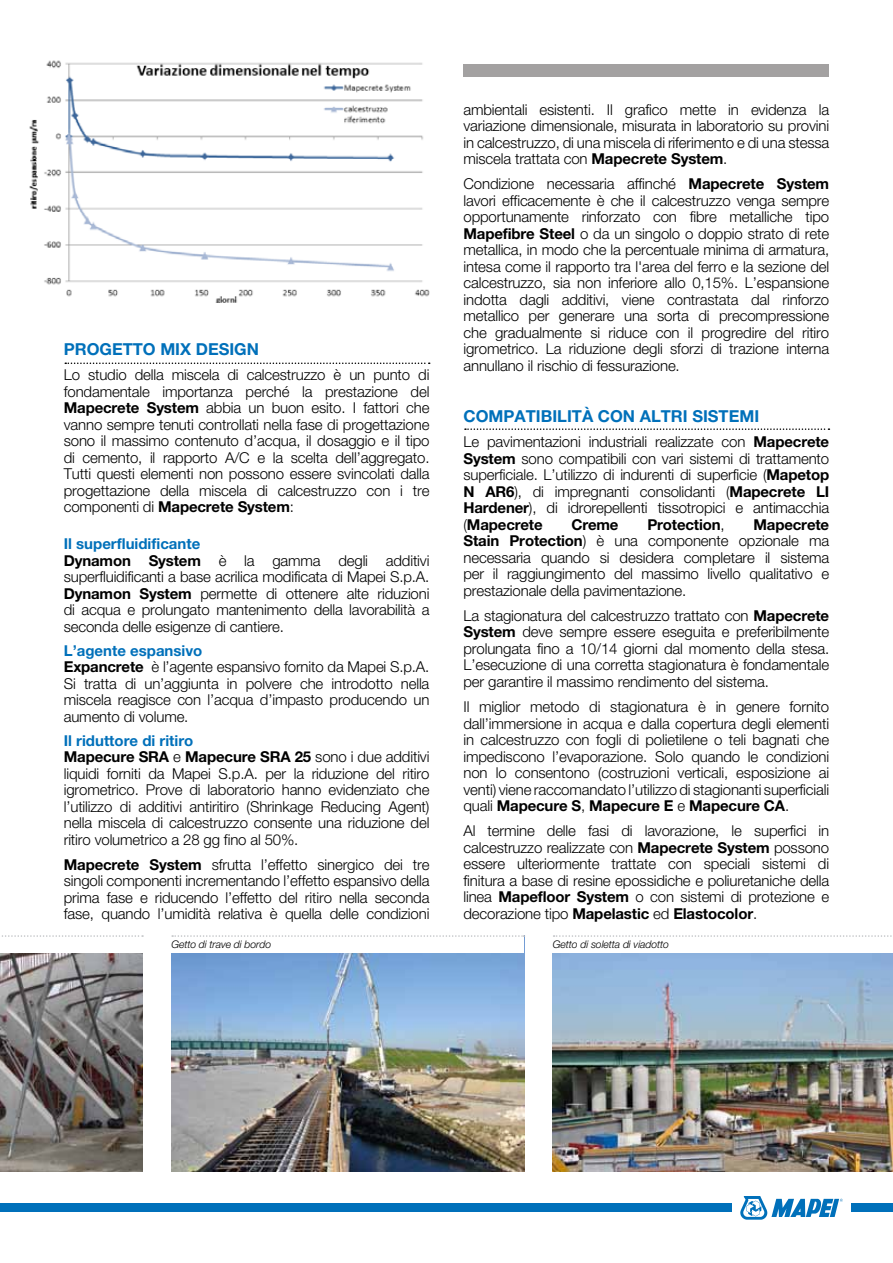
<style>
.page{position:relative;width:893px;height:1263px;background:#fff}
.page>*{position:absolute;margin:0;border:0;box-sizing:border-box;transform-origin:0 0}
.t1{font:700 16.5px "Helvetica Neue LTW1 G";color:#0070ba}
.t2{font:300 15px/16.5px "Helvetica Neue LTW1 G";letter-spacing:-.01em;color:#000;text-align:justify}
.t3{font:700 15px "Helvetica Neue LTW1 G";letter-spacing:-.01em;color:#000}
.t4{font:italic 300 10.5px "Helvetica Neue LTW1 G";letter-spacing:-.01em;color:#000}
.s1{font-weight:700}
.s2{font-weight:700;color:#0070ba}
.s3{font-weight:300}
</style>
<div class="page">
<svg style="left:740px;top:1196px;width:103px;height:24px"></svg>
<div style="left:0;top:1204px;width:732px;height:8px;background:#0070ba"></div>
<div style="left:851px;top:1204px;width:42px;height:8px;background:#0070ba"></div>
<svg style="left:65px;top:362px;width:365px;height:2px"></svg>
<svg style="left:465px;top:428px;width:364px;height:2px"></svg>
<img style="left:171px;top:953px;width:353px;height:218px">
<svg style="left:172px;top:935px;width:352px;height:2px"></svg>
<img style="left:553px;top:953px;width:340px;height:218px">
<svg style="left:554px;top:935px;width:338px;height:2px"></svg>
<img style="left:0;top:953px;width:143px;height:218px">
<svg style="left:2px;top:935px;width:141px;height:2px"></svg>
<div style="left:463px;top:64px;width:366px;height:13px;background:#a3a1a1"></div>
<img style="left:29px;top:60px;width:401px;height:243px">
<p class="t1" style="left:64px;top:339px;width:60px">PROGETT</p>
<p class="t1" style="left:143px;top:339px;width:118px">O MIX DESIGN</p>
<p class="t2" style="left:64px;top:367px;width:367px">Lo studio della miscela di calcestruzzo è un punto di fondamentale importanza perché la prestazione del <span class="s1">Mapecrete System</span> abbia un buon esito. I fattori che vanno sempre tenuti controllati nella fase di progettazione sono il massimo contenuto d’acqua, il dosaggio e il tipo di cemento, il rapporto A/C e la scelta dell’aggregato.<br>Tutti questi elementi non possono essere svincolati dalla progettazione della miscela di calcestruzzo con i tre componenti di <span class="s1">Mapecrete System</span>:</p>
<p class="t2" style="left:64px;top:535px;width:367px;text-align:left"><span class="s2">Il superfluidificante<br></span><span class="s1">Dynamon System</span> è la gamma degli additivi superfluidificanti a base acrilica modificata di Mapei S.p.A.<br><span class="s1">Dynamon System</span> permette di ottenere alte riduzioni di acqua e prolungato mantenimento della lavorabilità a seconda delle esigenze di cantiere.</p>
<p class="t2" style="left:64px;top:642px;width:367px;text-align:left"><span class="s2">L’agente espansivo<br></span><span class="s1">Expancrete</span> è l’agente espansivo fornito da Mapei S.p.A.<br>Si tratta di un’aggiunta in polvere che introdotto nella miscela reagisce con l’acqua d’impasto producendo un aumento di volume.</p>
<p class="t2" style="left:64px;top:732px;width:367px;text-align:left"><span class="s2">Il riduttore di ritiro<br></span><span class="s1">Mapecure SRA</span> e <span class="s1">Mapecure SRA 25</span> sono i due additivi liquidi forniti da Mapei S.p.A. per la riduzione del ritiro igrometrico. Prove di laboratorio hanno evidenziato che l’utilizzo di additivi antiritiro (Shrinkage Reducing Agent) nella miscela di calcestruzzo consente una riduzione del ritiro volumetrico a 28 gg fino al 50%.</p>
<p class="t2" style="left:64px;top:856px;width:367px"><span class="s1">Mapecrete System</span> sfrutta l’effetto sinergico dei tre singoli componenti incrementando l’effetto espansivo della prima fase e riducendo l’effetto del ritiro nella seconda fase, quando l’umidità relativa è quella delle condizioni</p>
<p class="t2" style="left:463px;top:101px;width:367px">ambientali esistenti. Il grafico mette in evidenza la variazione dimensionale, misurata in laboratorio su provini in calcestruzzo, di una miscela di riferimento e di una stessa miscela trattata con <span class="s1">Mapecrete System</span>.</p>
<p class="t2" style="left:463px;top:176px;width:367px">Condizione necessaria affinché <span class="s1">Mapecrete System </span>lavori efficacemente è che il calcestruzzo venga sempre opportunamente rinforzato con fibre metalliche tipo <span class="s1">Mapefibre Steel</span> o da un singolo o doppio strato di rete metallica, in modo che la percentuale minima di armatura, intesa come il rapporto tra l'area del ferro e la sezione del calcestruzzo, sia non inferiore allo 0,15%. L’espansione indotta dagli additivi, viene contrastata dal rinforzo metallico per generare una sorta di precompressione che gradualmente si riduce con il progredire del ritiro igrometrico. La riduzione degli sforzi di trazione interna annullano il rischio di fessurazione.</p>
<p class="t1" style="left:463px;top:406px;width:52px">COMPAT</p>
<p class="t1" style="left:536px;top:406px;width:225px">IBILITà CON ALTRI SISTEMI</p>
<p class="t2" style="left:463px;top:434px;width:367px">Le pavimentazioni industriali realizzate con <span class="s1">Mapecrete System</span> sono compatibili con vari sistemi di trattamento superficiale. L’utilizzo di indurenti di superficie (<span class="s1">Mapetop N AR6</span>), di impregnanti consolidanti (<span class="s1">Mapecrete LI Hardener</span>), di idrorepellenti tissotropici e antimacchia (<span class="s1">Mapecrete</span></p>
<p class="t3" style="left:571px;top:515px;width:49px">Creme</p>
<p class="t3" style="left:647px;top:515px;width:79px">Protection<span class="s3">,</span></p>
<p class="t2" style="left:463px;top:516px;width:367px;text-indent:290px"><span class="s1">Mapecrete Stain Protection</span>) è una componente opzionale ma necessaria quando si desidera completare il sistema per il raggiungimento del massimo livello qualitativo e prestazionale della pavimentazione.</p>
<p class="t2" style="left:463px;top:607px;width:367px">La stagionatura del calcestruzzo trattato con <span class="s1">Mapecrete System</span> deve sempre essere eseguita e preferibilmente prolungata fino a 10/14 giorni dal momento della stesa.<br>L’esecuzione di una corretta stagionatura è fondamentale per garantire il massimo rendimento del sistema.</p>
<p class="t2" style="left:463px;top:698px;width:367px">Il miglior metodo di stagionatura è in genere fornito dall’immersione in acqua e dalla copertura degli elementi in calcestruzzo con fogli di polietilene o teli bagnati che impediscono l’evaporazione. Solo quando le condizioni non lo consentono (costruzioni verticali, esposizione ai venti) viene raccomandato l’utilizzo di stagionanti superficiali quali <span class="s1">Mapecure S</span>, <span class="s1">Mapecure E</span> e <span class="s1">Mapecure CA</span>.</p>
<p class="t2" style="left:463px;top:822px;width:367px">Al termine delle fasi di lavorazione, le superfici in calcestruzzo realizzate con <span class="s1">Mapecrete System</span> possono essere ulteriormente trattate con speciali sistemi di finitura a base di resine epossidiche e poliuretaniche della linea <span class="s1">Mapefloor System</span> o con sistemi di protezione e decorazione tipo <span class="s1">Mapelastic</span> ed <span class="s1">Elastocolor</span>.</p>
<p class="t4" style="left:171px;top:937px;width:101px">Getto di trave di bordo</p>
<p class="t4" style="left:553px;top:937px;width:118px">Getto di soletta di viadotto</p>
</div>
